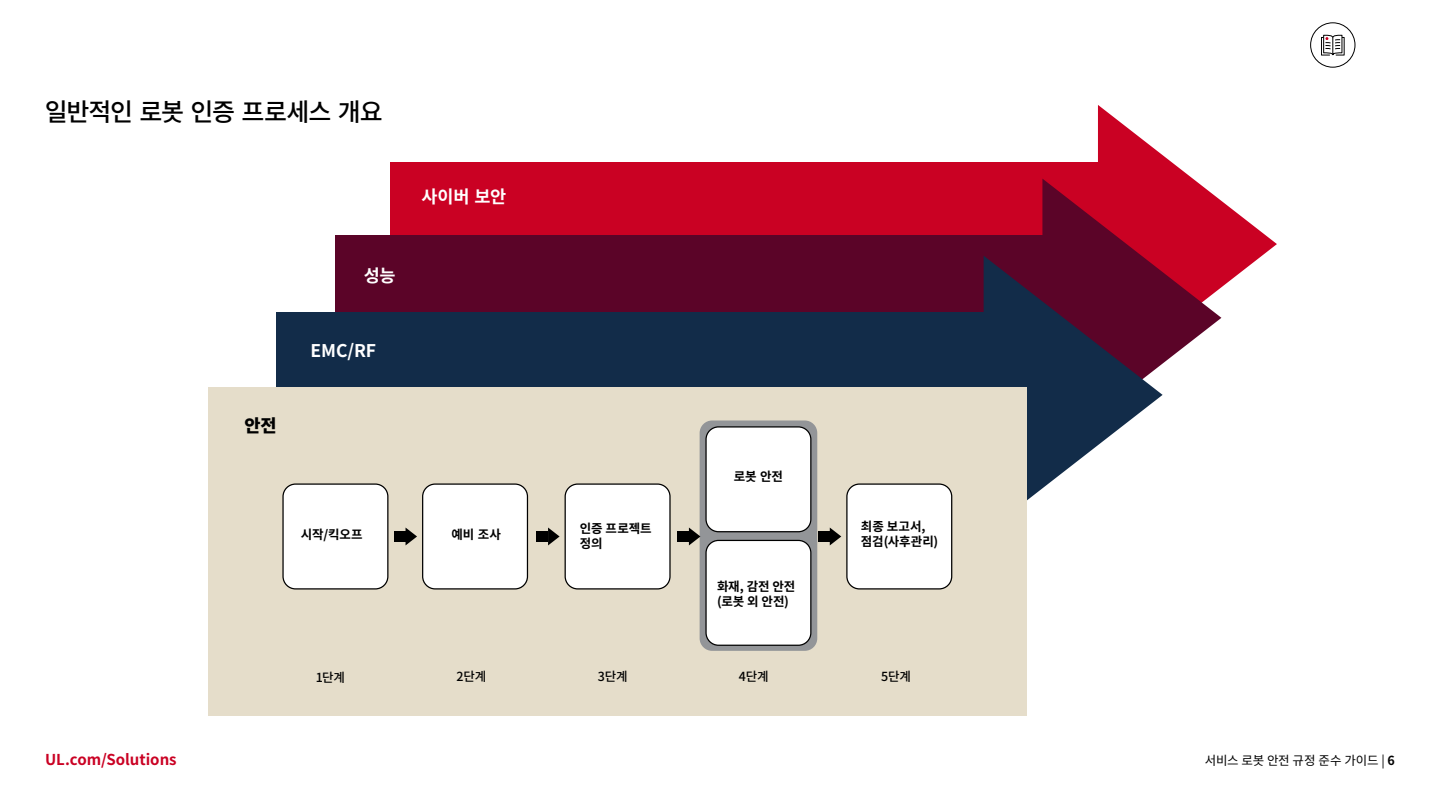
<style>
.page{position:relative;width:1440px;height:810px;background:#fff}
.page>*{position:absolute;margin:0;border:0;box-sizing:border-box;transform-origin:0 0}
.t1{font:500 25px "Noto Sans CJ Kkr";letter-spacing:-.04em;color:#000}
.t2{font:700 17.5px "Noto Sans CJ Kkr";letter-spacing:-.01em;color:#fff}
.t3{font:900 17.5px "Noto Sans CJ Kkr";color:#000}
.t4{font:700 15px "Noto Sans CJ Kkr";color:#ca0123}
.t5{font:700 12.5px/15px "Noto Sans CJ Kkr";letter-spacing:-.005em;color:#000}
.t6{font:12.5px "Noto Sans CJ Kkr";letter-spacing:-.025em;color:#000}
.t7{font:500 12.5px "Noto Sans CJ Kkr";letter-spacing:-.015em;color:#000}
.s1{font-weight:700}
</style>
<div class="page">
<div style="left:390px;top:162px;width:708px;height:164px;background:#ca0123"></div>
<svg style="left:1098px;top:105px;width:179px;height:213px"></svg>
<div style="left:335px;top:236px;width:707px;height:164px;background:#5b0428"></div>
<svg style="left:1042px;top:179px;width:179px;height:185px;fill:#ca0123"></svg>
<div style="left:276px;top:313px;width:708px;height:164px;background:#122c49"></div>
<svg style="left:984px;top:256px;width:179px;height:245px"></svg>
<div style="left:208px;top:387px;width:819px;height:329px;background:#e5ddca"></div>
<div style="left:283px;top:484px;width:105px;height:105px;background:#fff;border-radius:12px"></div>
<div style="left:282px;top:483px;width:106px;height:107px;border:1px solid #000;border-radius:12px"></div>
<div style="left:423px;top:484px;width:104px;height:105px;background:#fff;border-radius:12px"></div>
<div style="left:422px;top:483px;width:106px;height:107px;border:1px solid #000;border-radius:12px"></div>
<div style="left:565px;top:484px;width:105px;height:105px;background:#fff;border-radius:12px"></div>
<div style="left:565px;top:483px;width:106px;height:107px;border:1px solid #000;border-radius:12px"></div>
<div style="left:847px;top:484px;width:105px;height:105px;background:#fff;border-radius:12px"></div>
<div style="left:846px;top:483px;width:106px;height:107px;border:1px solid #000;border-radius:12px"></div>
<div style="left:700px;top:420px;width:117px;height:231px;background:#939598;border-radius:12px"></div>
<div style="left:706px;top:540px;width:105px;height:105px;background:#fff;border-radius:12px"></div>
<div style="left:705px;top:540px;width:106px;height:106px;border:1px solid #000;border-radius:12px"></div>
<div style="left:706px;top:427px;width:105px;height:105px;background:#fff;border-radius:12px"></div>
<div style="left:705px;top:426px;width:106px;height:106px;border:1px solid #000;border-radius:12px"></div>
<div style="left:394px;top:531px;width:12px;height:11px;background:#000"></div>
<svg style="left:406px;top:528px;width:11px;height:17px"></svg>
<div style="left:536px;top:531px;width:12px;height:11px;background:#000"></div>
<svg style="left:548px;top:528px;width:12px;height:17px"></svg>
<div style="left:677px;top:531px;width:12px;height:11px;background:#000"></div>
<svg style="left:689px;top:528px;width:11px;height:17px"></svg>
<div style="left:818px;top:531px;width:12px;height:11px;background:#000"></div>
<svg style="left:830px;top:528px;width:11px;height:17px"></svg>
<div style="left:1310px;top:22px;width:45px;height:46px;border:1px solid #000;border-radius:50%"></div>
<svg style="left:1321px;top:35px;width:24px;height:20px"></svg>
<h1 class="t1" style="left:45px;top:98px;width:339px">일반적인 로봇 인증 프로세스 개요</h1>
<h2 class="t2" style="left:364px;top:266px;width:33px">성능</h2>
<h2 class="t3" style="left:245px;top:416px;width:34px">안전</h2>
<h2 class="t2" style="left:311px;top:341px;width:67px">EMC/RF</h2>
<p class="t5" style="left:301px;top:527px;width:63px">시작/킥오프</p>
<h2 class="t2" style="left:421px;top:187px;width:86px">사이버 보안</h2>
<p class="t5" style="left:734px;top:469px;width:51px">로봇 안전</p>
<p class="t5" style="left:451px;top:527px;width:51px">예비 조사</p>
<p class="t5" style="left:580px;top:521px;width:73px">인증 프로젝트 정의</p>
<p class="t5" style="left:861px;top:519px;width:79px">최종 보고서, 점검(사후관리)</p>
<p class="t5" style="left:717px;top:579px;width:80px">화재, 감전 안전 (로봇 외 안전)</p>
<p class="t7" style="left:316px;top:670px;width:31px">1단계</p>
<p class="t7" style="left:457px;top:670px;width:31px">2단계</p>
<p class="t7" style="left:598px;top:670px;width:31px">3단계</p>
<p class="t7" style="left:739px;top:670px;width:31px">4단계</p>
<p class="t7" style="left:881px;top:669px;width:31px">5단계</p>
<p class="t4" style="left:45px;top:751px;width:133px">UL.com/Solutions</p>
<p class="t6" style="left:1205px;top:753px;width:192px">서비스 로봇 안전 규정 준수 가이드 | <span class="s1">6</span></p>
</div>
